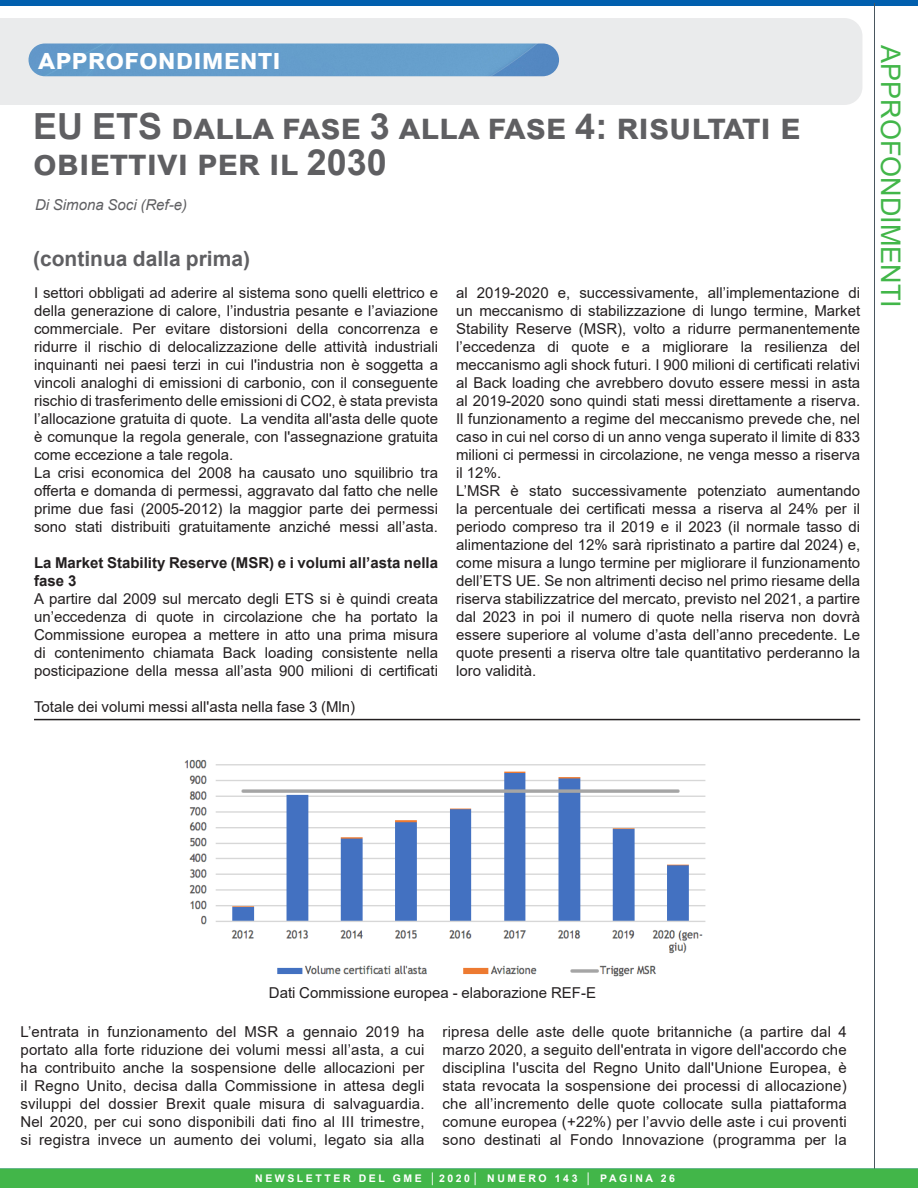
<style>
.page{position:relative;width:918px;height:1188px;background:#fff}
.page>*{position:absolute;margin:0;border:0;box-sizing:border-box;transform-origin:0 0}
.titolo_arancio_più_p{font:700 36px/36px "Arial";color:#5f5f62}
.t1{font:700 28.5px "Arial";color:#fff}
.titolo_arancio_più_p-2{font:27px "Arial";color:#42b649}
.titolo_arancio_più_p-3{font:700 21px "Arial";color:#5f5f62}
.sottolineato{font:15px/18px "Arial";color:#231f20;text-align:justify}
.t2{font:700 15px/18px "Arial";color:#231f20}
.titolo_arancio_più_p-4{font:italic 15px "Arial";color:#5f5f62}
.t3{font:700 10.5px "Arial";letter-spacing:.245em;color:#fff}
</style>
<div class="page">
<div style="left:0;top:18px;width:862px;height:87px;background:#eaebec"></div>
<img style="left:28px;top:44px;width:531px;height:32px;border-radius:16px">
<div style="left:0;top:0;width:918px;height:6px;background:#015fae"></div>
<hr style="left:874px;top:3px;width:1px;height:1185px;background:#49565e">
<div style="left:0;top:1168px;width:918px;height:20px;background:#42b649"></div>
<hr style="left:34px;top:719px;width:826px;height:1px;background:#231f20">
<img style="left:184px;top:759px;width:522px;height:218px">
<p class="t1" style="left:38px;top:39px;width:244px">approfondimenti</p>
<p class="titolo_arancio_più_p-2" style="left:909px;top:45px;width:264px;rotate:90deg">APPROFONDIMENTI</p>
<p class="titolo_arancio_più_p" style="left:33px;top:109px;width:769px">EU ETS dalla fase 3 alla fase 4: risultati e obiettivi per il 2030</p>
<p class="titolo_arancio_più_p-4" style="left:35px;top:195px;width:154px">Di Simona Soci (Ref-e)</p>
<p class="titolo_arancio_più_p-3" style="left:33px;top:244px;width:219px">(continua dalla prima)</p>
<p class="sottolineato" style="left:456px;top:283px;width:406px">al 2019-2020 e, successivamente, all’implementazione di un meccanismo di stabilizzazione di lungo termine, Market Stability Reserve (MSR), volto a ridurre permanentemente l’eccedenza di quote e a migliorare la resilienza del meccanismo agli shock futuri. I 900 milioni di certificati relativi al Back loading che avrebbero dovuto essere messi in asta al 2019-2020 sono quindi stati messi direttamente a riserva.<br>Il funzionamento a regime del meccanismo prevede che, nel caso in cui nel corso di un anno venga superato il limite di 833 milioni ci permessi in circolazione, ne venga messo a riserva il 12%.</p>
<p class="sottolineato" style="left:456px;top:481px;width:406px">L’MSR è stato successivamente potenziato aumentando la percentuale dei certificati messa a riserva al 24% per il periodo compreso tra il 2019 e il 2023 (il normale tasso di alimentazione del 12% sarà ripristinato a partire dal 2024) e, come misura a lungo termine per migliorare il funzionamento dell’ETS UE. Se non altrimenti deciso nel primo riesame della riserva stabilizzatrice del mercato, previsto nel 2021, a partire dal 2023 in poi il numero di quote nella riserva non dovrà essere superiore al volume d’asta dell’anno precedente. Le quote presenti a riserva oltre tale quantitativo perderanno la loro validità.</p>
<p class="sottolineato" style="left:34px;top:283px;width:406px">I settori obbligati ad aderire al sistema sono quelli elettrico e della generazione di calore, l’industria pesante e l’aviazione commerciale. Per evitare distorsioni della concorrenza e ridurre il rischio di delocalizzazione delle attività industriali inquinanti nei paesi terzi in cui l'industria non è soggetta a vincoli analoghi di emissioni di carbonio, con il conseguente rischio di trasferimento delle emissioni di CO2, è stata prevista l’allocazione gratuita di quote. La vendita all'asta delle quote è comunque la regola generale, con l'assegnazione gratuita come eccezione a tale regola.</p>
<p class="sottolineato" style="left:34px;top:463px;width:406px">La crisi economica del 2008 ha causato uno squilibrio tra offerta e domanda di permessi, aggravato dal fatto che nelle prime due fasi (2005-2012) la maggior parte dei permessi sono stati distribuiti gratuitamente anziché messi all’asta.</p>
<p class="t2" style="left:34px;top:554px;width:406px">La Market Stability Reserve (MSR) e i volumi all’asta nella fase 3</p>
<p class="sottolineato" style="left:34px;top:589px;width:406px">A partire dal 2009 sul mercato degli ETS si è quindi creata un’eccedenza di quote in circolazione che ha portato la Commissione europea a mettere in atto una prima misura di contenimento chiamata Back loading consistente nella posticipazione della messa all’asta 900 milioni di certificati</p>
<p class="sottolineato" style="left:34px;top:698px;width:323px">Totale dei volumi messi all'asta nella fase 3 (Mln)</p>
<p class="sottolineato" style="left:269px;top:984px;width:329px">Dati Commissione europea - elaborazione REF-E</p>
<p class="sottolineato" style="left:21px;top:1023px;width:406px">L’entrata in funzionamento del MSR a gennaio 2019 ha portato alla forte riduzione dei volumi messi all’asta, a cui ha contribuito anche la sospensione delle allocazioni per il Regno Unito, decisa dalla Commissione in attesa degli sviluppi del dossier Brexit quale misura di salvaguardia.<br>Nel 2020, per cui sono disponibili dati fino al III trimestre, si registra invece un aumento dei volumi, legato sia alla</p>
<p class="sottolineato" style="left:443px;top:1023px;width:406px">ripresa delle aste delle quote britanniche (a partire dal 4 marzo 2020, a seguito dell'entrata in vigore dell'accordo che disciplina l'uscita del Regno Unito dall'Unione Europea, è stata revocata la sospensione dei processi di allocazione) che all’incremento delle quote collocate sulla piattaforma comune europea (+22%) per l’avvio delle aste i cui proventi sono destinati al Fondo Innovazione (programma per la</p>
<p class="t3" style="left:255px;top:1171px;width:421px">NEWSLETTER DEL GME │2020│ NUMERO 143 │ PAGINA 26</p>
<p class="t3" style="left:213px;top:1173px;width:505px">NEWSLETTER DEL GME │ FEBBRAIO 2010 │ NUMERO 25 │ PAGINA 26</p>
</div>
